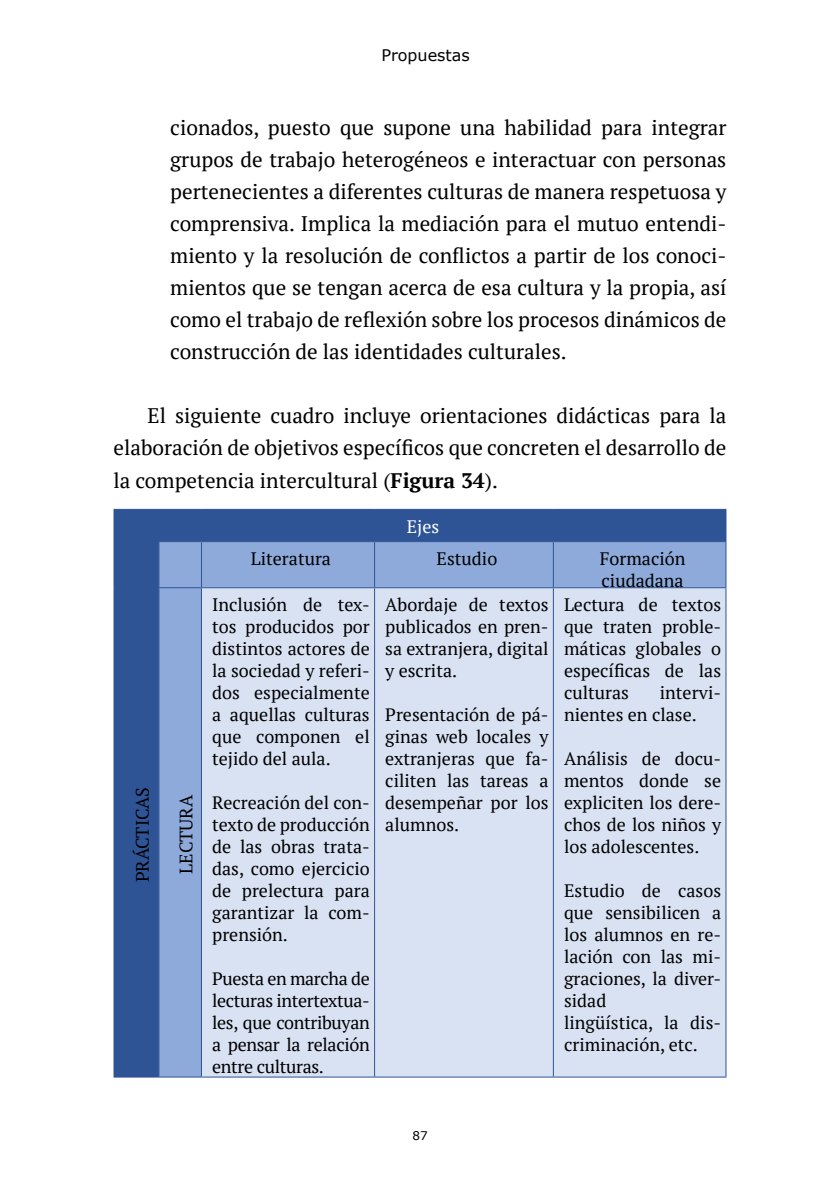
<style>
.page{position:relative;width:840px;height:1191px;background:#fff}
.page>*{position:absolute;margin:0;border:0;box-sizing:border-box;transform-origin:0 0}
.t1{font:21px/32px "PT Serif";color:#000;text-align:justify}
.t2{font:18px/22px "PT Serif";color:#000;text-align:justify}
.t3{font:18px "PT Serif";color:#fff}
.t4{font:16px "Verdana";color:#000}
.t5{font:12px "Verdana";color:#000}
.s1{font-weight:700}
</style>
<div class="page">
<div style="left:114px;top:510px;width:611px;height:566px;background:#2f5496"></div>
<div style="left:159px;top:542px;width:566px;height:534px;background:#8eaadb"></div>
<div style="left:202px;top:588px;width:523px;height:488px;background:#d9e2f3"></div>
<hr style="left:113px;top:509px;width:46px;height:1px;background:#2f5496">
<hr style="left:113px;top:510px;width:1px;height:31px;background:#2f5496">
<hr style="left:159px;top:509px;width:42px;height:1px;background:#2f5496">
<hr style="left:201px;top:509px;width:173px;height:1px;background:#2f5496">
<hr style="left:374px;top:509px;width:179px;height:1px;background:#2f5496">
<hr style="left:553px;top:509px;width:173px;height:1px;background:#2f5496">
<hr style="left:725px;top:510px;width:1px;height:31px;background:#2f5496">
<hr style="left:113px;top:541px;width:46px;height:1px;background:#2f5496">
<hr style="left:113px;top:542px;width:1px;height:45px;background:#2f5496">
<hr style="left:159px;top:541px;width:42px;height:1px;background:#2f5496">
<hr style="left:158px;top:542px;width:1px;height:45px;background:#2f5496">
<hr style="left:201px;top:541px;width:173px;height:1px;background:#2f5496">
<hr style="left:201px;top:542px;width:1px;height:45px;background:#2f5496">
<hr style="left:374px;top:541px;width:179px;height:1px;background:#2f5496">
<hr style="left:374px;top:542px;width:1px;height:45px;background:#2f5496">
<hr style="left:553px;top:541px;width:173px;height:1px;background:#2f5496">
<hr style="left:552px;top:542px;width:1px;height:45px;background:#2f5496">
<hr style="left:725px;top:542px;width:1px;height:45px;background:#2f5496">
<hr style="left:113px;top:587px;width:46px;height:1px;background:#2f5496">
<hr style="left:113px;top:588px;width:1px;height:488px;background:#2f5496">
<hr style="left:159px;top:587px;width:42px;height:1px;background:#2f5496">
<hr style="left:158px;top:588px;width:1px;height:488px;background:#2f5496">
<hr style="left:201px;top:587px;width:173px;height:1px;background:#2f5496">
<hr style="left:201px;top:588px;width:1px;height:488px;background:#2f5496">
<hr style="left:374px;top:587px;width:179px;height:1px;background:#2f5496">
<hr style="left:374px;top:588px;width:1px;height:488px;background:#2f5496">
<hr style="left:553px;top:587px;width:173px;height:1px;background:#2f5496">
<hr style="left:552px;top:588px;width:1px;height:488px;background:#2f5496">
<hr style="left:725px;top:588px;width:1px;height:488px;background:#2f5496">
<hr style="left:113px;top:1076px;width:46px;height:1px;background:#2f5496">
<hr style="left:159px;top:1076px;width:42px;height:1px;background:#2f5496">
<hr style="left:201px;top:1076px;width:173px;height:1px;background:#2f5496">
<hr style="left:374px;top:1076px;width:179px;height:1px;background:#2f5496">
<hr style="left:553px;top:1076px;width:173px;height:1px;background:#2f5496">
<p class="t4" style="left:381px;top:44px;width:90px">Propuestas</p>
<p class="t1" style="left:170px;top:112px;width:557px">cionados, puesto que supone una habilidad para integrar grupos de trabajo heterogéneos e interactuar con personas pertenecientes a diferentes culturas de manera respetuosa y comprensiva. Implica la mediación para el mutuo entendi&shy;miento y la resolución de conflictos a partir de los conoci&shy;mientos que se tengan acerca de esa cultura y la propia, así como el trabajo de reflexión sobre los procesos dinámicos de construcción de las identidades culturales.</p>
<p class="t1" style="left:113px;top:399px;width:614px;text-indent:34px">El siguiente cuadro incluye orientaciones didácticas para la elaboración de objetivos específicos que concreten el desarrollo de la competencia intercultural (<span class="s1">Figura 34</span>).</p>
<p class="t3" style="left:406px;top:515px;width:34px">Ejes</p>
<p class="t2" style="left:251px;top:547px;width:82px">Literatura</p>
<p class="t2" style="left:436px;top:547px;width:62px">Estudio</p>
<p class="t2" style="left:599px;top:547px;width:87px">Formación ciudadana</p>
<p class="t2" style="left:131px;top:882px;width:97px;rotate:-90deg">PRÁCTICAS</p>
<p class="t2" style="left:175px;top:873px;width:80px;rotate:-90deg">LECTURA</p>
<p class="t2" style="left:212px;top:594px;width:159px">Inclusión de tex&shy;tos producidos por distintos actores de la sociedad y referi&shy;dos especialmente a aquellas culturas que componen el tejido del aula.</p>
<p class="t2" style="left:212px;top:792px;width:159px">Recreación del con&shy;texto de producción de las obras trata&shy;das, como ejercicio de prelectura para garantizar la com&shy;prensión.</p>
<p class="t2" style="left:212px;top:967px;width:159px">Puesta en marcha de lecturas intertextua&shy;les, que contribuyan a pensar la relación entre culturas.</p>
<p class="t2" style="left:385px;top:593px;width:165px">Abordaje de textos publicados en pren&shy;sa extranjera, digital y escrita.</p>
<p class="t2" style="left:385px;top:703px;width:165px">Presentación de pá&shy;ginas web locales y extranjeras que fa&shy;ciliten las tareas a desempeñar por los alumnos.</p>
<p class="t2" style="left:563px;top:593px;width:158px">Lectura de textos que traten proble&shy;máticas globales o específicas de las culturas</p>
<p class="t2" style="left:563px;top:681px;width:158px;text-indent:96px">intervi&shy;nientes en clase.</p>
<p class="t2" style="left:563px;top:747px;width:158px">Análisis de docu&shy;mentos donde se expliciten los dere&shy;chos de los niños y los adolescentes.</p>
<p class="t2" style="left:563px;top:879px;width:158px;text-align:left">Estudio de casos que sensibilicen a los alumnos en re&shy;lación con las mi&shy;graciones, la diver&shy;sidad<br>lingüística, la dis&shy;criminación, etc.</p>
<p class="t5" style="left:412px;top:1127px;width:17px">87</p>
</div>
